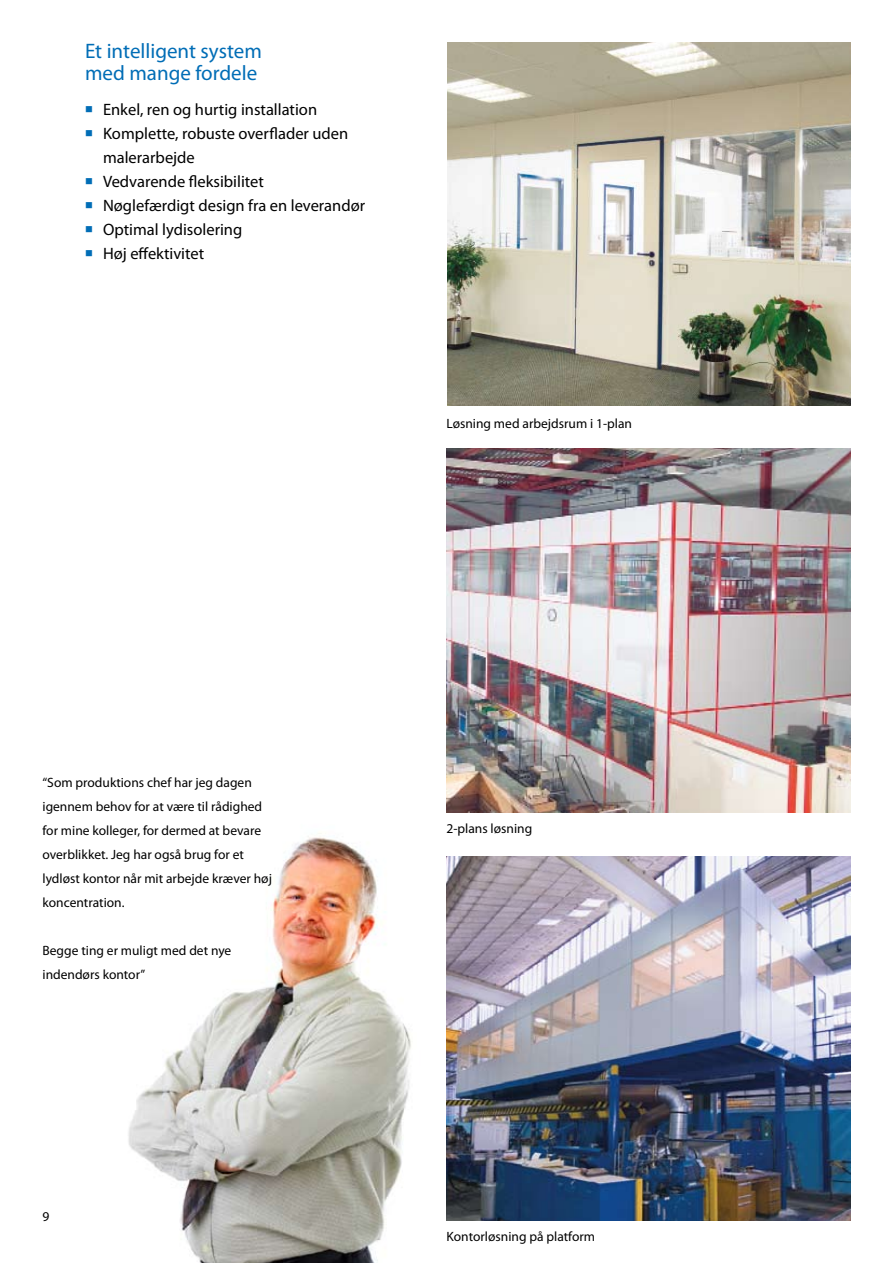
<style>
.page{position:relative;width:893px;height:1263px;background:#fff}
.page>*{position:absolute;margin:0;border:0;box-sizing:border-box;transform-origin:0 0}
.t1{font:21px/21.8px "Myriad Pro";color:#006db6}
.t2{font:16.5px/24px "Myriad Pro";color:#000}
.t3{font:13.5px/24px "Myriad Pro";color:#000}
.s1{color:#006db6}
</style>
<div class="page">
<img style="left:128px;top:833px;width:283px;height:430px">
<img style="left:447px;top:857px;width:403px;height:363px">
<img style="left:447px;top:42px;width:403px;height:364px">
<img style="left:447px;top:449px;width:403px;height:363px">
<h1 class="t1" style="left:85px;top:40px;width:178px">Et intelligent system med mange fordele</h1>
<p class="t2" style="left:85px;top:97px;width:234px"><span class="s1">■</span> Enkel, ren og hurtig installation</p>
<p class="t2" style="left:103px;top:121px;width:247px;text-indent:-18px"><span class="s1">■</span> Komplette, robuste overflader uden malerarbejde</p>
<p class="t2" style="left:85px;top:169px;width:180px"><span class="s1">■</span> Vedvarende fleksibilitet</p>
<p class="t2" style="left:85px;top:193px;width:282px"><span class="s1">■</span> Nøglefærdigt design fra en leverandør</p>
<p class="t2" style="left:85px;top:217px;width:159px"><span class="s1">■</span> Optimal lydisolering</p>
<p class="t2" style="left:85px;top:241px;width:121px"><span class="s1">■</span> Høj effektivitet</p>
<p class="t3" style="left:446px;top:411px;width:187px">Løsning med arbejdsrum i 1-plan</p>
<p class="t3" style="left:43px;top:770px;width:231px">“Som produktions chef har jeg dagen igennem behov for at være til rådighed for mine kolleger, for dermed at bevare overblikket. Jeg har også brug for et lydløst kontor når mit arbejde kræver høj koncentration.</p>
<p class="t3" style="left:43px;top:938px;width:190px">Begge ting er muligt med det nye indendørs kontor”</p>
<p class="t3" style="left:43px;top:1204px;width:8px">9</p>
<p class="t3" style="left:446px;top:816px;width:87px">2-plans løsning</p>
<p class="t3" style="left:446px;top:1224px;width:150px">Kontorløsning på platform</p>
</div>
